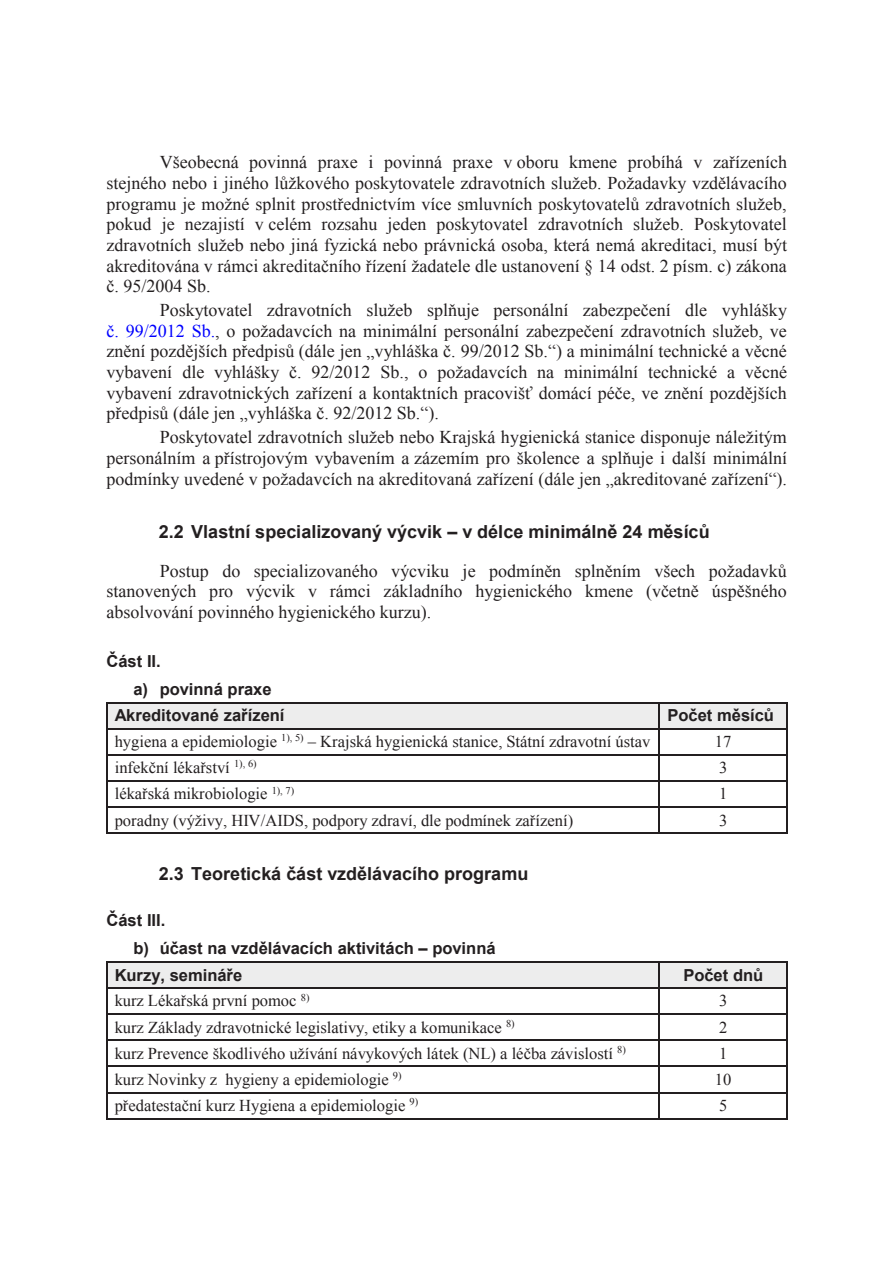
<style>
.page{position:relative;width:893px;height:1263px;background:#fff}
.page>*{position:absolute;margin:0;border:0;box-sizing:border-box;transform-origin:0 0}
.t1{font:18px/20.7px "Times New Roman";color:#231f20;text-align:justify}
.t2{font:700 18px "Arial";color:#231f20}
.t3{font:16.5px "Times New Roman";color:#231f20}
.t4{font:700 16.5px/27.9px "Arial";color:#231f20}
.s1{color:#00f}
</style>
<div class="page">
<div style="left:107px;top:703px;width:552px;height:25px;background:#ededed"></div>
<div style="left:660px;top:703px;width:126px;height:25px;background:#ededed"></div>
<hr style="left:107px;top:702px;width:552px;height:1px;background:#231f20">
<hr style="left:660px;top:702px;width:126px;height:1px;background:#231f20">
<hr style="left:786px;top:703px;width:2px;height:25px;background:#231f20">
<hr style="left:107px;top:728px;width:552px;height:1px;background:#231f20">
<hr style="left:660px;top:728px;width:126px;height:1px;background:#231f20">
<hr style="left:786px;top:729px;width:2px;height:25px;background:#231f20">
<hr style="left:107px;top:754px;width:552px;height:1px;background:#231f20">
<hr style="left:660px;top:754px;width:126px;height:1px;background:#231f20">
<hr style="left:786px;top:755px;width:2px;height:25px;background:#231f20">
<hr style="left:107px;top:780px;width:552px;height:2px;background:#231f20">
<hr style="left:660px;top:780px;width:126px;height:2px;background:#231f20">
<hr style="left:786px;top:782px;width:2px;height:25px;background:#231f20">
<hr style="left:107px;top:807px;width:552px;height:1px;background:#231f20">
<hr style="left:660px;top:807px;width:126px;height:1px;background:#231f20">
<svg style="left:106px;top:702px;width:1px;height:132px"></svg>
<hr style="left:107px;top:833px;width:552px;height:1px;background:#231f20">
<svg style="left:659px;top:702px;width:1px;height:132px"></svg>
<hr style="left:660px;top:833px;width:126px;height:1px;background:#231f20">
<hr style="left:786px;top:808px;width:2px;height:25px;background:#231f20">
<div style="left:107px;top:962px;width:552px;height:25px;background:#ededed"></div>
<div style="left:660px;top:962px;width:126px;height:25px;background:#ededed"></div>
<hr style="left:107px;top:961px;width:552px;height:1px;background:#231f20">
<hr style="left:660px;top:961px;width:126px;height:1px;background:#231f20">
<hr style="left:786px;top:962px;width:2px;height:25px;background:#231f20">
<hr style="left:107px;top:987px;width:552px;height:2px;background:#231f20">
<hr style="left:660px;top:987px;width:126px;height:2px;background:#231f20">
<hr style="left:786px;top:989px;width:2px;height:25px;background:#231f20">
<hr style="left:107px;top:1014px;width:552px;height:1px;background:#231f20">
<hr style="left:660px;top:1014px;width:126px;height:1px;background:#231f20">
<hr style="left:786px;top:1015px;width:2px;height:25px;background:#231f20">
<hr style="left:107px;top:1040px;width:552px;height:1px;background:#231f20">
<hr style="left:660px;top:1040px;width:126px;height:1px;background:#231f20">
<hr style="left:786px;top:1041px;width:2px;height:25px;background:#231f20">
<hr style="left:107px;top:1066px;width:552px;height:1px;background:#231f20">
<hr style="left:660px;top:1066px;width:126px;height:1px;background:#231f20">
<hr style="left:786px;top:1067px;width:2px;height:25px;background:#231f20">
<hr style="left:107px;top:1092px;width:552px;height:1px;background:#231f20">
<hr style="left:660px;top:1092px;width:126px;height:1px;background:#231f20">
<svg style="left:106px;top:961px;width:1px;height:158px"></svg>
<hr style="left:107px;top:1118px;width:552px;height:1px;background:#231f20">
<svg style="left:659px;top:961px;width:1px;height:158px"></svg>
<hr style="left:660px;top:1118px;width:126px;height:1px;background:#231f20">
<hr style="left:786px;top:1093px;width:2px;height:25px;background:#231f20">
<p class="t1" style="left:107px;top:151px;width:682px;text-indent:53px">Všeobecná povinná praxe i povinná praxe v oboru kmene probíhá v zařízeních stejného nebo i jiného lůžkového poskytovatele zdravotních služeb. Požadavky vzdělávacího programu je možné splnit prostřednictvím více smluvních poskytovatelů zdravotních služeb, pokud je nezajistí v celém rozsahu jeden poskytovatel zdravotních služeb. Poskytovatel zdravotních služeb nebo jiná fyzická nebo právnická osoba, která nemá akreditaci, musí být akreditována v rámci akreditačního řízení žadatele dle ustanovení § 14 odst. 2 písm. c) zákona č. 95/2004 Sb.</p>
<p class="t1" style="left:107px;top:299px;width:682px;text-indent:53px">Poskytovatel zdravotních služeb splňuje personální zabezpečení dle vyhlášky <span class="s1">č. 99/2012 Sb.</span>, o požadavcích na minimální personální zabezpečení zdravotních služeb, ve znění pozdějších předpisů (dále jen „vyhláška č. 99/2012 Sb.“) a minimální technické a věcné vybavení dle vyhlášky č. 92/2012 Sb., o požadavcích na minimální technické a věcné vybavení zdravotnických zařízení a kontaktních pracovišť domácí péče, ve znění pozdějších předpisů (dále jen „vyhláška č. 92/2012 Sb.“).</p>
<p class="t1" style="left:107px;top:426px;width:682px;text-indent:53px">Poskytovatel zdravotních služeb nebo Krajská hygienická stanice disponuje náležitým personálním a přístrojovým vybavením a zázemím pro školence a splňuje i další minimální podmínky uvedené v požadavcích na akreditovaná zařízení (dále jen „akreditované zařízení“).</p>
<p class="t2" style="left:159px;top:519px;width:552px">2.2 Vlastní specializovaný výcvik – v délce minimálně 24 měsíců</p>
<p class="t1" style="left:107px;top:560px;width:682px;text-indent:53px">Postup do specializovaného výcviku je podmíněn splněním všech požadavků stanovených pro výcvik v rámci základního hygienického kmene (včetně úspěšného absolvování povinného hygienického kurzu).</p>
<p class="t4" style="left:133px;top:648px;width:140px;text-indent:-27px">Část II.<br>a) povinná praxe</p>
<p class="t4" style="left:115px;top:702px;width:171px">Akreditované zařízení</p>
<p class="t4" style="left:667px;top:702px;width:108px">Počet měsíců</p>
<p class="t3" style="left:115px;top:730px;width:537px">hygiena a epidemiologie <sup>1),</sup> <sup>5)</sup> – Krajská hygienická stanice, Státní zdravotní ústav</p>
<p class="t3" style="left:715px;top:730px;width:18px">17</p>
<p class="t3" style="left:115px;top:756px;width:144px">infekční lékařství <sup>1),</sup> <sup>6)</sup></p>
<p class="t3" style="left:719px;top:756px;width:10px">3</p>
<p class="t3" style="left:115px;top:782px;width:181px">lékařská mikrobiologie <sup>1),</sup> <sup>7)</sup></p>
<p class="t3" style="left:719px;top:782px;width:10px">1</p>
<p class="t3" style="left:115px;top:808px;width:460px">poradny (výživy, HIV/AIDS, podpory zdraví, dle podmínek zařízení)</p>
<p class="t3" style="left:719px;top:808px;width:10px">3</p>
<p class="t2" style="left:159px;top:861px;width:371px">2.3 Teoretická část vzdělávacího programu</p>
<p class="t4" style="left:133px;top:907px;width:364px;text-indent:-27px">Část III.<br>b) účast na vzdělávacích aktivitách – povinná</p>
<p class="t4" style="left:115px;top:961px;width:129px">Kurzy, semináře</p>
<p class="t4" style="left:683px;top:961px;width:81px">Počet dnů</p>
<p class="t3" style="left:115px;top:989px;width:196px">kurz Lékařská první pomoc <sup>8)</sup></p>
<p class="t3" style="left:719px;top:989px;width:10px">3</p>
<p class="t3" style="left:115px;top:1015px;width:402px">kurz Základy zdravotnické legislativy, etiky a komunikace <sup>8)</sup></p>
<p class="t3" style="left:719px;top:1015px;width:10px">2</p>
<p class="t3" style="left:115px;top:1041px;width:513px">kurz Prevence škodlivého užívání návykových látek (NL) a léčba závislostí <sup>8)</sup></p>
<p class="t3" style="left:719px;top:1041px;width:10px">1</p>
<p class="t3" style="left:115px;top:1067px;width:288px">kurz Novinky z hygieny a epidemiologie <sup>9)</sup></p>
<p class="t3" style="left:715px;top:1067px;width:18px">10</p>
<p class="t3" style="left:115px;top:1094px;width:305px">předatestační kurz Hygiena a epidemiologie <sup>9)</sup></p>
<p class="t3" style="left:719px;top:1094px;width:10px">5</p>
</div>
